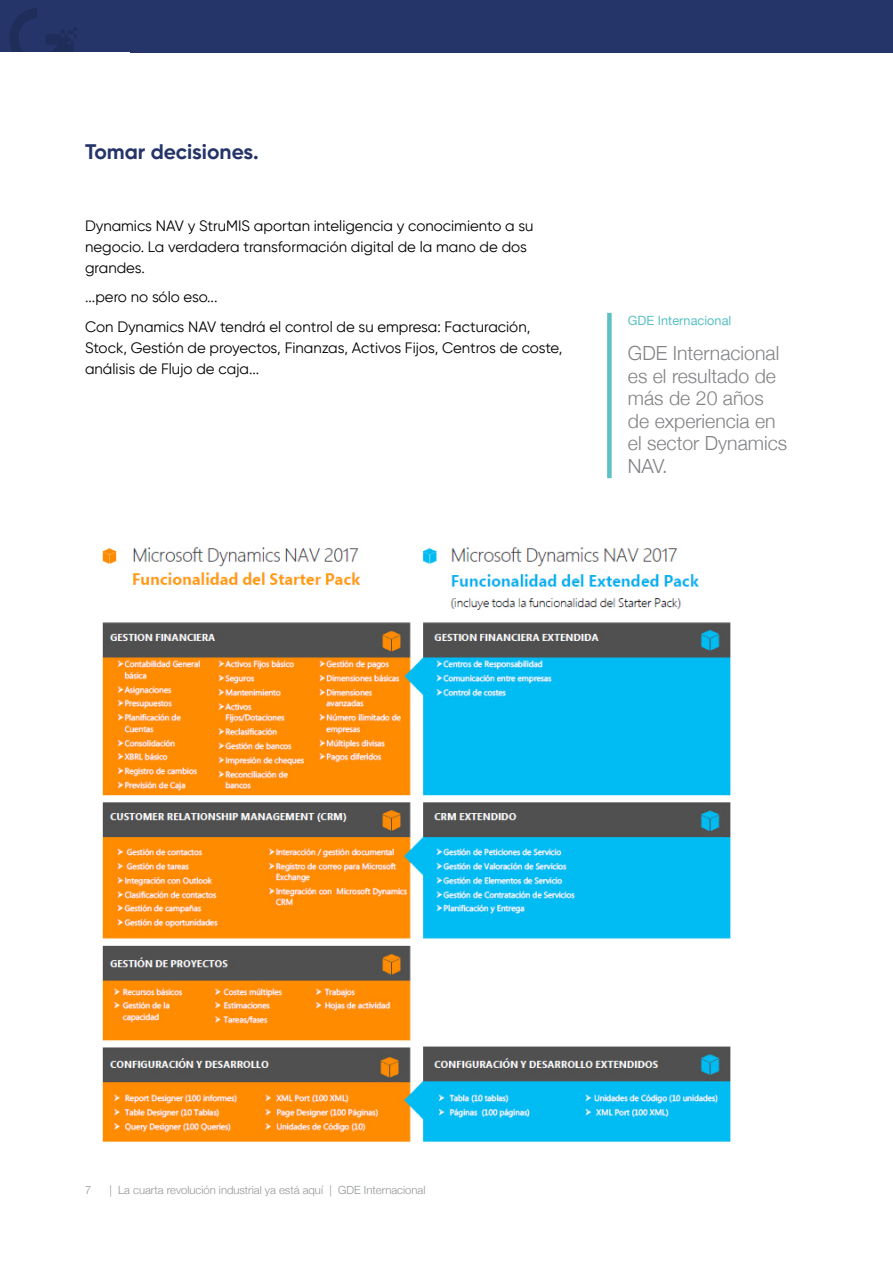
<style>
.page{position:relative;width:893px;height:1263px;background:#fff}
.page>*{position:absolute;margin:0;border:0;box-sizing:border-box;transform-origin:0 0}
.t1{font:700 21px "Gilroy";color:#253469}
.t2{font:300 19.5px/22.5px "Helvetica Neue";color:#808285}
.t3{font:15px/21px "Gilroy";color:#000}
.t4{font:12.75px "Helvetica Neue";color:#5cc1c3}
.t5{font:300 11.25px "Helvetica Neue";color:#939598}
</style>
<div class="page">
<div style="left:0;top:0;width:893px;height:52px;background:#253469"></div>
<svg style="left:10px;top:8px;width:67px;height:44px"></svg>
<img style="left:102px;top:547px;width:629px;height:595px">
<div style="left:607px;top:313px;width:5px;height:165px;background:#5cc1c3"></div>
<h1 class="t1" style="left:85px;top:139px;width:175px">Tomar decisiones.</h1>
<p class="t3" style="left:85px;top:215px;width:450px">Dynamics NAV y StruMIS aportan inteligencia y conocimiento a su negocio. La verdadera transformación digital de la mano de dos grandes.</p>
<p class="t3" style="left:85px;top:282px;width:447px;line-height:29.5px">...pero no sólo eso...<br>Con Dynamics NAV tendrá el control de su empresa: Facturación,</p>
<p class="t3" style="left:85px;top:337px;width:479px">Stock, Gestión de proyectos, Finanzas, Activos Fijos, Centros de coste, análisis de Flujo de caja...</p>
<p class="t4" style="left:628px;top:311px;width:105px">GDE Internacional</p>
<h2 class="t2" style="left:628px;top:340px;width:161px">GDE Internacional es el resultado de más de 20 años de experiencia en el sector Dynamics<br>NAV.</h2>
<p class="t5" style="left:85px;top:1181px;width:8px">7</p>
<p class="t5" style="left:109px;top:1181px;width:317px">| La cuarta revolución industrial ya está aquí | GDE Internacional</p>
</div>
